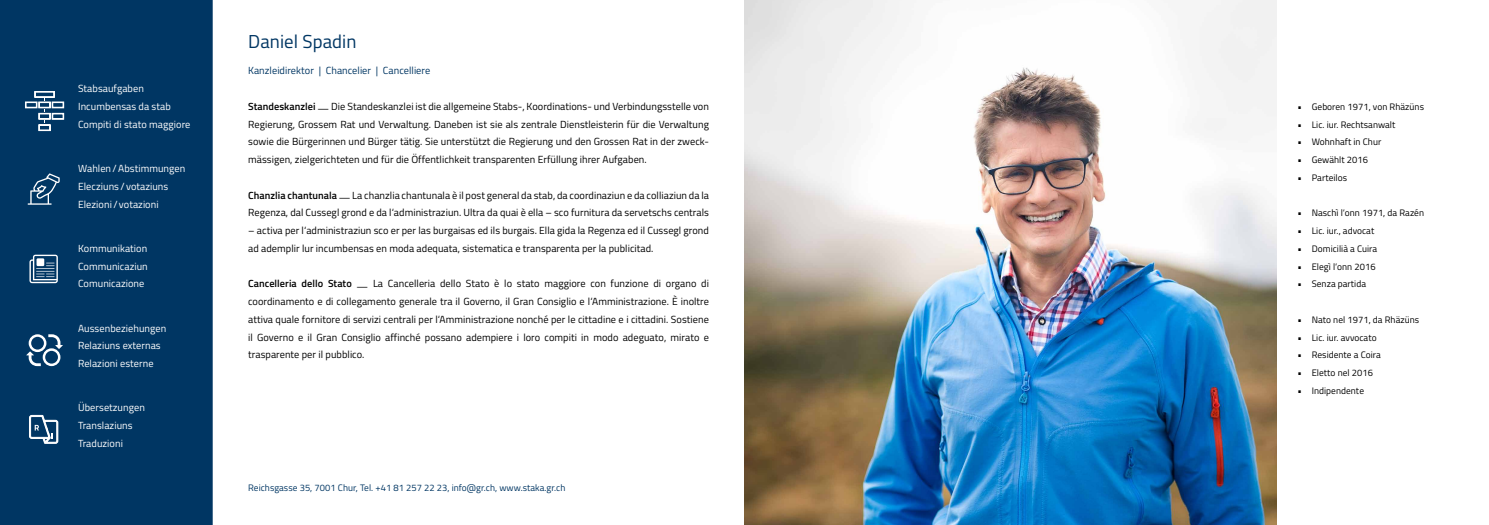
<style>
.page{position:relative;width:1489px;height:525px;background:#fff}
.page>*{position:absolute;margin:0;border:0;box-sizing:border-box;transform-origin:0 0}
.t1{font:18.75px "Titillium";letter-spacing:.005em;color:#003663}
.t2{font:10.25px/17.8px "Titillium";letter-spacing:.005em;color:#000;text-align:justify}
.t3{font:10.25px/17.8px "Titillium";letter-spacing:.005em;color:#fff}
.t4{font:10.25px "Titillium";letter-spacing:.005em;color:#003663}
.t5{font:9.38px "Titillium";letter-spacing:.005em;color:#000}
.t6{font:9.38px "Titillium";letter-spacing:.005em;color:#003663}
.s1{font-weight:600}
</style>
<div class="page">
<img style="left:744px;top:0;width:532px;height:524px">
<div style="left:0;top:0;width:213px;height:524px;background:#003663"></div>
<svg style="left:28px;top:173px;width:32px;height:31px"></svg>
<svg style="left:29px;top:254px;width:29px;height:29px"></svg>
<svg style="left:25px;top:91px;width:39px;height:40px"></svg>
<svg style="left:26px;top:334px;width:37px;height:32px"></svg>
<svg style="left:29px;top:415px;width:29px;height:28px"></svg>
<p class="t3" style="left:78px;top:79px;width:114px">Stabsaufgaben<br>Incumbensas da stab<br>Compiti di stato maggiore</p>
<p class="t3" style="left:78px;top:159px;width:109px">Wahlen/Abstimmungen<br>Elecziuns/ votaziuns<br>Elezioni/ votazioni</p>
<p class="t3" style="left:78px;top:239px;width:71px;text-align:justify">Kommunikation Communicaziun Comunicazione</p>
<p class="t3" style="left:78px;top:318px;width:90px">Aussenbeziehungen<br>Relaziuns externas<br>Relazioni esterne</p>
<p class="t3" style="left:78px;top:398px;width:68px">Übersetzungen<br>Translaziuns<br>Traduzioni</p>
<h1 class="t1" style="left:248px;top:28px;width:110px">Daniel Spadin</h1>
<p class="t4" style="left:248px;top:63px;width:184px">Kanzleidirektor | Chancelier | Cancelliere</p>
<p class="t2" style="left:248px;top:97px;width:462px"><span class="s1">Standeskanzlei</span> — Die Standeskanzlei ist die allgemeine Stabs-, Koordinations- und Verbindungsstelle von Regierung, Grossem Rat und Verwaltung. Daneben ist sie als zentrale Dienstleisterin für die Verwaltung sowie die Bürgerinnen und Bürger tätig. Sie unterstützt die Regierung und den Grossen Rat in der zweck&shy;mässigen, zielgerichteten und für die Öffentlichkeit transparenten Erfüllung ihrer Aufgaben.</p>
<p class="t2" style="left:248px;top:185px;width:462px"><span class="s1">Chanzlia chantunala</span> — La chanzlia chantunala è il post general da stab, da coordinaziun e da colliaziun da la<br>Regenza, dal Cussegl grond e da l‘administraziun. Ultra da quai è ella – sco furnitura da servetschs centrals</p>
<p class="t2" style="left:248px;top:221px;width:462px">– activa per l‘administraziun sco er per las burgaisas ed ils burgais. Ella gida la Regenza ed il Cussegl grond ad ademplir lur incumbensas en moda adequata, sistematica e transparenta per la publicitad.</p>
<p class="t2" style="left:248px;top:274px;width:462px"><span class="s1">Cancelleria dello Stato</span> — La Cancelleria dello Stato è lo stato maggiore con funzione di organo di coordinamento e di collegamento generale tra il Governo, il Gran Consiglio e l‘Amministrazione. È inoltre attiva quale fornitore di servizi centrali per l‘Amministrazione nonché per le cittadine e i cittadini. Sostiene il Governo e il Gran Consiglio affinché possano adempiere i loro compiti in modo adeguato, mirato e trasparente per il pubblico.</p>
<p class="t6" style="left:248px;top:481px;width:319px">Reichsgasse 35, 7001 Chur, Tel. +41 81 257 22 23, info@gr.ch, www.staka.gr.ch</p>
<p class="t5" style="left:1297px;top:100px;width:128px">• Geboren 1971, von Rhäzüns</p>
<p class="t5" style="left:1297px;top:117px;width:99px">• Lic. iur. Rechtsanwalt</p>
<p class="t5" style="left:1297px;top:135px;width:85px">• Wohnhaft in Chur</p>
<p class="t5" style="left:1297px;top:153px;width:72px">• Gewählt 2016</p>
<p class="t5" style="left:1297px;top:171px;width:51px">• Parteilos</p>
<p class="t5" style="left:1297px;top:206px;width:128px">• Naschì l‘onn 1971, da Razén</p>
<p class="t5" style="left:1297px;top:224px;width:78px">• Lic. iur., advocat</p>
<p class="t5" style="left:1297px;top:241px;width:81px">• Domicilià a Cuira</p>
<p class="t5" style="left:1297px;top:259px;width:80px">• Elegì l‘onn 2016</p>
<p class="t5" style="left:1297px;top:277px;width:70px">• Senza partida</p>
<p class="t5" style="left:1297px;top:312px;width:123px">• Nato nel 1971, da Rhäzüns</p>
<p class="t5" style="left:1297px;top:330px;width:81px">• Lic. iur. avvocato</p>
<p class="t5" style="left:1297px;top:348px;width:85px">• Residente a Coira</p>
<p class="t5" style="left:1297px;top:365px;width:77px">• Eletto nel 2016</p>
<p class="t5" style="left:1297px;top:383px;width:68px">• Indipendente</p>
</div>
